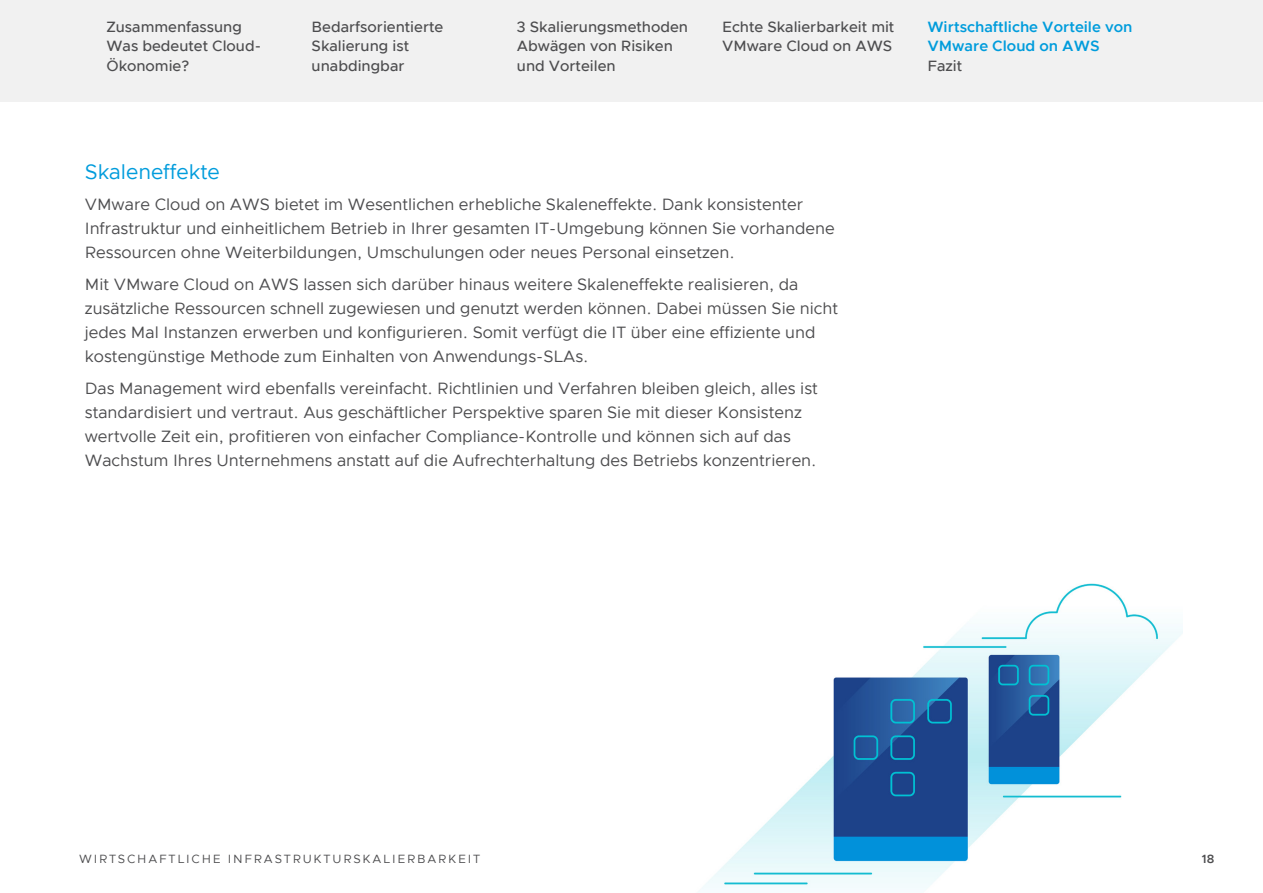
<style>
.page{position:relative;width:1263px;height:893px;background:#fff}
.page>*{position:absolute;margin:0;border:0;box-sizing:border-box;transform-origin:0 0}
.EB-BODY_SUBHEAD-1{font:21px "Metropolis";color:#009cdc}
.EB-BODY_TEXT{font:16.5px/24px "Metropolis";color:#4d4d4f}
.EB-NAV_BAR_HEAD{font:500 15px/19.5px "Metropolis";color:#4d4d4f}
.EB-NAV_BAR_HEAD-2{font:600 15px/19.5px "Metropolis";color:#009cdc}
.EB-BOTTOM_FOLIO-LEFT{font:12px "Metropolis";letter-spacing:.15em;color:#4d4d4f}
.EB-BOTTOM_PAGE_NUMBE{font:600 12px "Metropolis";color:#4d4d4f}
.s1{font-weight:500;color:#4d4d4f}
</style>
<div class="page">
<div style="left:0;top:0;width:1263px;height:101px;background:#f1f1f1"></div>
<img style="left:702px;top:583px;width:480px;height:307px">
<p class="EB-NAV_BAR_HEAD" style="left:106px;top:17px;width:156px">Zusammenfassung<br>Was bedeutet Cloud-<br>Ökonomie?</p>
<p class="EB-NAV_BAR_HEAD" style="left:312px;top:17px;width:133px">Bedarfsorientierte<br>Skalierung ist unabdingbar</p>
<p class="EB-NAV_BAR_HEAD" style="left:517px;top:17px;width:173px">3 Skalierungsmethoden<br>Abwägen von Risiken und Vorteilen</p>
<p class="EB-NAV_BAR_HEAD" style="left:722px;top:17px;width:174px">Echte Skalierbarkeit mit<br>VMware Cloud on AWS</p>
<p class="EB-NAV_BAR_HEAD-2" style="left:927px;top:17px;width:207px">Wirtschaftliche Vorteile von<br>VMware Cloud on AWS<br><span class="s1">Fazit</span></p>
<p class="EB-BODY_SUBHEAD-1" style="left:85px;top:159px;width:136px">Skaleneffekte</p>
<p class="EB-BODY_TEXT" style="left:85px;top:192px;width:751px">VMware Cloud on AWS bietet im Wesentlichen erhebliche Skaleneffekte. Dank konsistenter<br>Infrastruktur und einheitlichem Betrieb in Ihrer gesamten IT-Umgebung können Sie vorhandene<br>Ressourcen ohne Weiterbildungen, Umschulungen oder neues Personal einsetzen.</p>
<p class="EB-BODY_TEXT" style="left:85px;top:273px;width:755px">Mit VMware Cloud on AWS lassen sich darüber hinaus weitere Skaleneffekte realisieren, da zusätzliche Ressourcen schnell zugewiesen und genutzt werden können. Dabei müssen Sie nicht jedes Mal Instanzen erwerben und konfigurieren. Somit verfügt die IT über eine effiziente und kostengünstige Methode zum Einhalten von Anwendungs-SLAs.</p>
<p class="EB-BODY_TEXT" style="left:85px;top:377px;width:734px">Das Management wird ebenfalls vereinfacht. Richtlinien und Verfahren bleiben gleich, alles ist standardisiert und vertraut. Aus geschäftlicher Perspektive sparen Sie mit dieser Konsistenz wertvolle Zeit ein, profitieren von einfacher Compliance-Kontrolle und können sich auf das Wachstum Ihres Unternehmens anstatt auf die Aufrechterhaltung des Betriebs konzentrieren.</p>
<p class="EB-BOTTOM_FOLIO-LEFT" style="left:79px;top:851px;width:403px">WIRTSCHAFTLICHE INFRASTRUKTURSKALIERBARKEIT</p>
<p class="EB-BOTTOM_PAGE_NUMBE" style="left:1202px;top:851px;width:14px">18</p>
</div>
